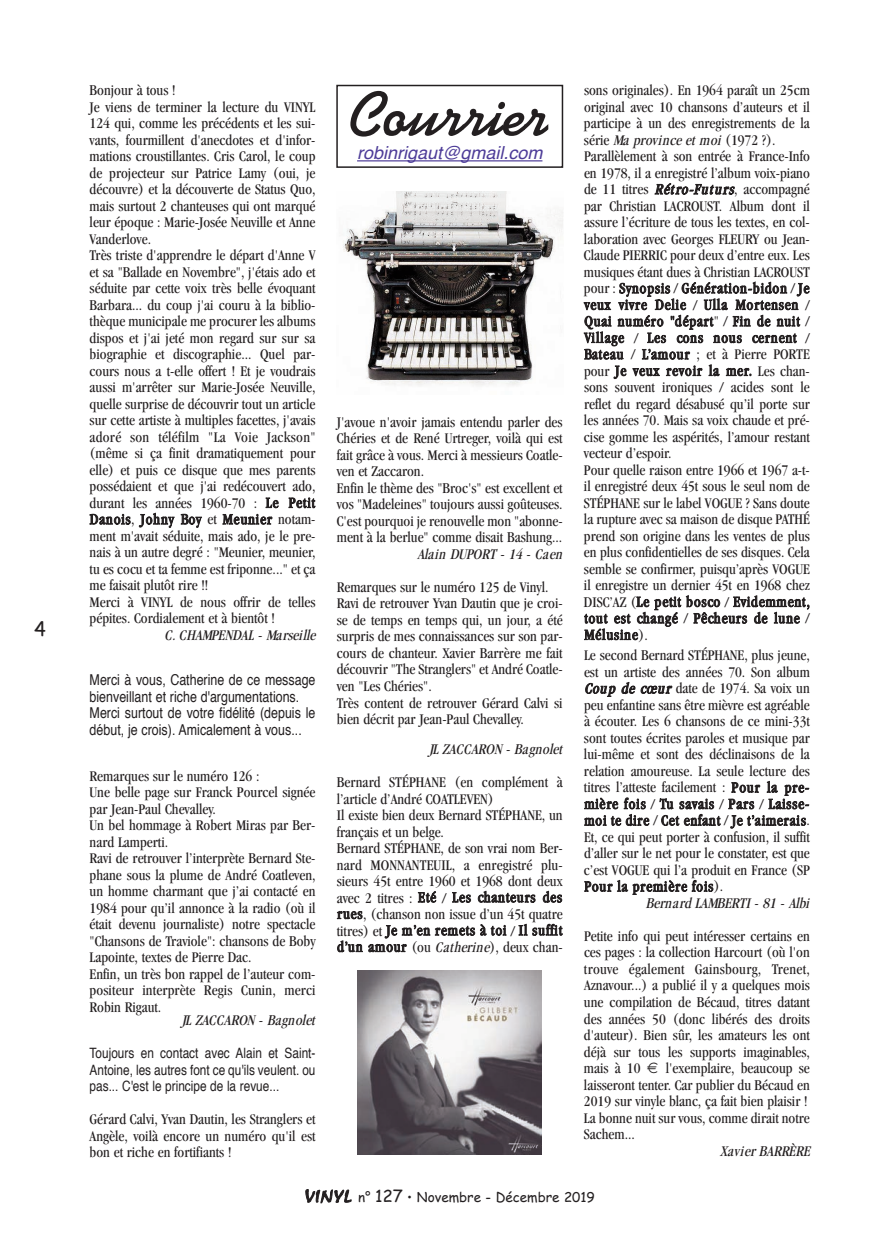
<style>
.page{position:relative;width:890px;height:1258px;background:#fff}
.page>*{position:absolute;margin:0;border:0;box-sizing:border-box;transform-origin:0 0}
.t1{font:700 72px "Swing";color:#231f20}
.t2{font:19.5px "Comic Sans MS";color:#231f20}
.t3{font:italic 18px "Helvetica";color:#4d3c98}
.t4{font:condensed 15.3px/16.5px "Garamond";color:#231f20}
.t5{font:italic condensed 15.3px "Garamond";color:#231f20}
.t6{font:15px/16.5px "Helvetica";color:#231f20;scale:.83 1}
.t7{font:14.25px/16.5px "Helvetica";color:#231f20;text-align:justify;scale:.83 1}
.t8{font:13.5px "Comic Sans MS";color:#231f20}
.s1{font-style:italic}
.s2{font-family:"Mistral";font-size:16.5px}
.s3{font-size:16.5px}
</style>
<div class="page">
<div style="left:336px;top:85px;width:227px;height:83px;border:2px solid #231f20"></div>
<hr style="left:357px;top:160px;width:185px;height:1px;background:#4d3c98">
<img style="left:358px;top:971px;width:183px;height:183px">
<img style="left:343px;top:191px;width:220px;height:195px">
<p class="t2" style="left:34px;top:614px;width:13px">4</p>
<p class="t4" style="left:90px;top:83px;width:227px">Bonjour à tous !<br>Je viens de terminer la lecture du VINYL 124 qui, comme les précédents et les sui&shy;vants, fourmillent d'anecdotes et d'infor&shy;mations croustillantes. Cris Carol, le coup de projecteur sur Patrice Lamy (oui, je découvre) et la découverte de Status Quo, mais surtout 2 chanteuses qui ont marqué leur époque : Marie-Josée Neuville et Anne Vanderlove.<br>Très triste d'apprendre le départ d'Anne V et sa "Ballade en Novembre", j'étais ado et séduite par cette voix très belle évoquant Barbara... du coup j'ai couru à la biblio&shy;thèque municipale me procurer les albums dispos et j'ai jeté mon regard sur sur sa biographie et discographie... Quel par&shy;cours nous a t-elle offert ! Et je voudrais aussi m'arrêter sur Marie-Josée Neuville, quelle surprise de découvrir tout un article sur cette artiste à multiples facettes, j'avais adoré son téléfilm "La Voie Jackson" (même si ça finit dramatiquement pour elle) et puis ce disque que mes parents possédaient et que j'ai redécouvert ado, durant les années 1960-70 : Le Petit Danois, Johny Boy et Meunier notam&shy;ment m'avait séduite, mais ado, je le pre&shy;nais à un autre degré : "Meunier, meunier, tu es cocu et ta femme est friponne..." et ça me faisait plutôt rire !!<br>Merci à VINYL de nous offrir de telles pépites. Cordialement et à bientôt !</p>
<p class="t5" style="left:164px;top:629px;width:155px">C. CHAMPENDAL - Marseille</p>
<p class="t6" style="left:90px;top:673px;width:274px">Merci à vous, Catherine de ce message bienveillant et riche d'argumentations.<br>Merci surtout de votre fidélité (depuis le début, je crois). Amicalement à vous...</p>
<p class="t4" style="left:90px;top:769px;width:227px">Remarques sur le numéro 126 :<br>Une belle page sur Franck Pourcel signée par Jean-Paul Chevalley.<br>Un bel hommage à Robert Miras par Ber&shy;nard Lamperti.<br>Ravi de retrouver l’interprète Bernard Ste&shy;phane sous la plume de André Coatleven, un homme charmant que j’ai contacté en 1984 pour qu’il annonce à la radio (où il était devenu journaliste) notre spectacle "Chansons de Traviole": chansons de Boby Lapointe, textes de Pierre Dac.<br>Enfin, un très bon rappel de l’auteur com&shy;positeur interprète Regis Cunin, merci Robin Rigaut.</p>
<p class="t5" style="left:182px;top:1014px;width:137px">JL ZACCARON - Bagnolet</p>
<p class="t7" style="left:90px;top:1046px;width:274px">Toujours en contact avec Alain et Saint-Antoine, les autres font ce qu'ils veulent. ou pas... C'est le principe de la revue...</p>
<p class="t4" style="left:90px;top:1112px;width:227px;text-align:justify">Gérard Calvi, Yvan Dautin, les Stranglers et Angèle, voilà encore un numéro qu'il est bon et riche en fortifiants !</p>
<h1 class="t1" style="left:348px;top:83px;width:200px">Courrier</h1>
<p class="t3" style="left:357px;top:145px;width:187px">robinrigaut@gmail.com</p>
<p class="t4" style="left:337px;top:415px;width:227px">J'avoue n'avoir jamais entendu parler des Chéries et de René Urtreger, voilà qui est fait grâce à vous. Merci à messieurs Coatle&shy;ven et Zaccaron.<br>Enfin le thème des "Broc's" est excellent et vos "Madeleines" toujours aussi goûteuses.<br>C'est pourquoi je renouvelle mon "abonne&shy;ment à la berlue" comme disait Bashung...</p>
<p class="t5" style="left:417px;top:548px;width:149px">Alain DUPORT - 14 - Caen</p>
<p class="t4" style="left:337px;top:580px;width:227px">Remarques sur le numéro 125 de Vinyl.<br>Ravi de retrouver Yvan Dautin que je croi&shy;se de temps en temps qui, un jour, a été surpris de mes connaissances sur son par&shy;cours de chanteur. Xavier Barrère me fait découvrir "The Stranglers" et André Coatle&shy;ven "Les Chéries".<br>Très content de retrouver Gérard Calvi si bien décrit par Jean-Paul Chevalley.</p>
<p class="t5" style="left:429px;top:743px;width:137px">JL ZACCARON - Bagnolet</p>
<p class="t4" style="left:337px;top:775px;width:227px">Bernard STÉPHANE (en complément à l’article d’André COATLEVEN)<br>Il existe bien deux Bernard STÉPHANE, un français et un belge.<br>Bernard STÉPHANE, de son vrai nom Ber&shy;nard MONNANTEUIL, a enregistré plu&shy;sieurs 45t entre 1960 et 1968 dont deux avec 2 titres : Eté / Les chanteurs des rues, (chanson non issue d’un 45t quatre titres) et Je m’en remets à toi / Il suffit d’un amour (ou <span class="s1">Catherine</span>), deux chan-</p>
<p class="t4" style="left:584px;top:83px;width:227px">sons originales). En 1964 paraît un 25cm original avec 10 chansons d’auteurs et il participe à un des enregistrements de la série <span class="s1">Maprovinceetmoi</span>(1972 ?).<br>Parallèlement à son entrée à France-Info en 1978, il a enregistré l’album voix-piano de 11 titres <span class="s1">Rétro-Futurs</span>, accompagné par Christian LACROUST. Album dont il assure l’écriture de tous les textes, en col&shy;laboration avec Georges FLEURY ou Jean-Claude PIERRIC pour deux d’entre eux. Les musiques étant dues à Christian LACROUST pour : Synopsis / Génération-bidon / Je veux vivre Delie / Ulla Mortensen / Quai numéro "départ" / Fin de nuit / Village / Les cons nous cernent / Bateau / L’amour ; et à Pierre PORTE pour Je veux revoir la mer. Les chan&shy;sons souvent ironiques / acides sont le reflet du regard désabusé qu’il porte sur les années 70. Mais sa voix chaude et pré&shy;cise gomme les aspérités, l’amour restant vecteur d’espoir.<br>Pour quelle raison entre 1966 et 1967 a-t&shy;il enregistré deux 45t sous le seul nom de STÉPHANE sur le label VOGUE ? Sans doute la rupture avec sa maison de disque PATHÉ prend son origine dans les ventes de plus en plus confidentielles de ses disques. Cela semble se confirmer, puisqu’après VOGUE il enregistre un dernier 45t en 1968 chez DISC’AZ (Le petit bosco / Evidemment, tout est changé / Pêcheurs de lune / Mélusine).</p>
<p class="t4" style="left:584px;top:648px;width:227px;text-align:justify">Le second Bernard STÉPHANE, plus jeune, est un artiste des années 70. Son album <span class="s1">Coup de cœur</span> date de 1974. Sa voix un peu enfantine sans être mièvre est agréable à écouter. Les 6 chansons de ce mini-33t sont toutes écrites paroles et musique par lui-même et sont des déclinaisons de la relation amoureuse. La seule lecture des titres l’atteste facilement : Pour la pre&shy;mière fois / Tu savais / Pars / Laisse&shy;moi te dire / Cet enfant / Je t’aimerais.<br>Et, ce qui peut porter à confusion, il suffit d’aller sur le net pour le constater, est que c’est VOGUE qui l’a produit en France (SP Pour la première fois).</p>
<p class="t5" style="left:646px;top:897px;width:168px">Bernard LAMBERTI - 81 - Albi</p>
<p class="t4" style="left:584px;top:929px;width:227px;text-align:justify">Petite info qui peut intéresser certains en ces pages : la collection Harcourt (où l'on trouve également Gainsbourg, Trenet, Aznavour...) a publié il y a quelques mois une compilation de Bécaud, titres datant des années 50 (donc libérés des droits d'auteur). Bien sûr, les amateurs les ont déjà sur tous les supports imaginables, mais à 10</p>
<p class="t4" style="left:584px;top:1061px;width:227px;text-indent:82px">l'exemplaire, beaucoup se laisseront tenter. Car publier du Bécaud en 2019 sur vinyle blanc, ça fait bien plaisir !<br>La bonne nuit sur vous, comme dirait notre Sachem...</p>
<p class="t5" style="left:720px;top:1145px;width:94px">XavierBARRÈRE</p>
<p class="t8" style="left:305px;top:1187px;width:291px"><span class="s2">VINYL</span> n° <span class="s3">127</span> • Novembre - Décembre 2019</p>
</div>
